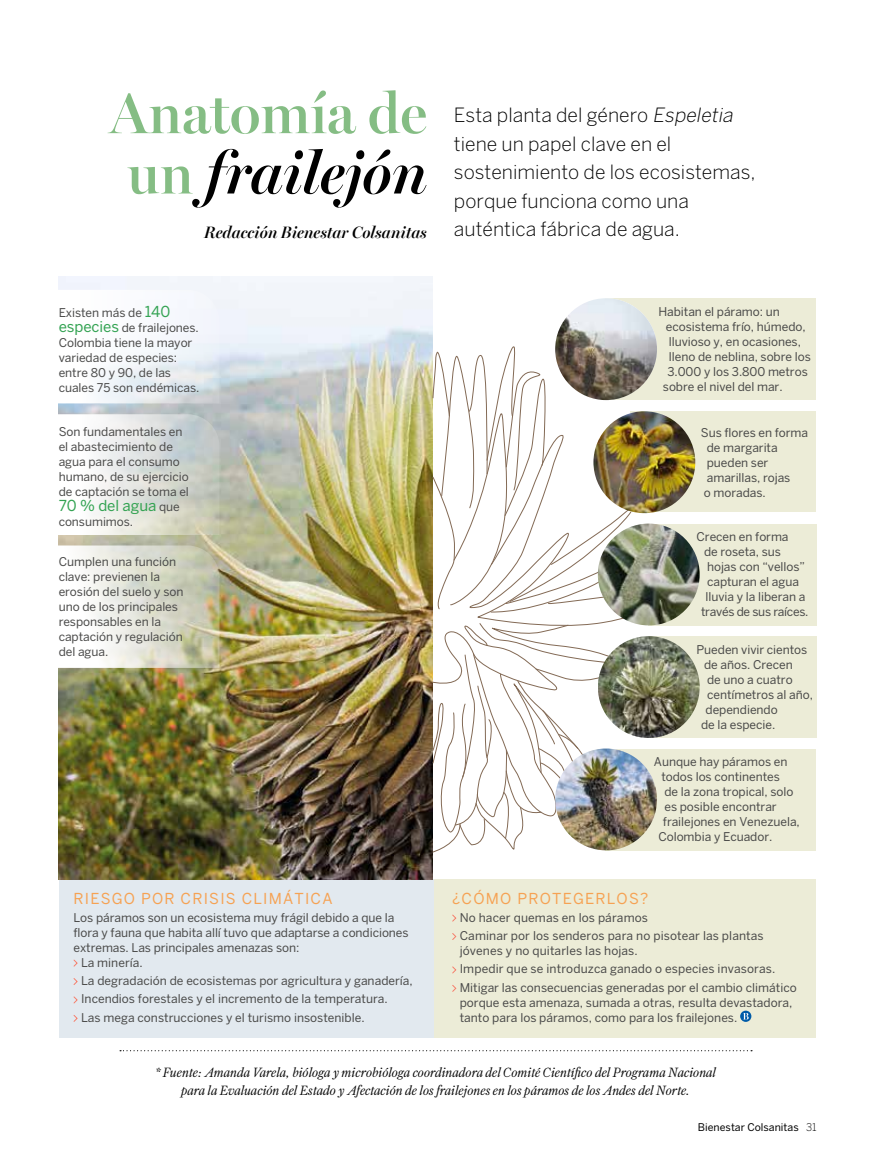
<style>
.page{position:relative;width:872px;height:1170px;background:#fff}
.page>*{position:absolute;margin:0;border:0;box-sizing:border-box;transform-origin:0 0}
.t1{font:italic 600 60px "Miller Banner";color:#000}
.t2{font:600 57.45px "Miller Banner";color:#85bd84}
.t3{font:300 19.5px/28.5px "Benton Sans";color:#000}
.t4{font:italic 600 16.5px "Miller Banner";color:#000}
.t5{font:15px "Benton Sans";letter-spacing:.08em;color:#f6a253}
.t6{font:15px "Benton Sans";letter-spacing:-.005em;color:#34a353}
.t7{font:italic 300 13.5px/18px "Farnham Display";color:#000;text-align:center}
.t8{font:12px/15px "Benton Sans";letter-spacing:-.005em;color:#4a4a49}
.t9{font:12px "Benton Sans";letter-spacing:-.025em;color:#4a4a49}
.t10{font:10.5px "Benton Sans";color:#000}
.s1{font-style:normal;font-size:57.45px;color:#85bd84}
.s2{font-style:italic}
.s3{font-size:15px;color:#34a353}
.s4{font-size:12px;color:#4a4a49}
.s5{font-weight:300}
</style>
<div class="page">
<div style="left:59px;top:878px;width:381px;height:159px;background:#e2e9ef"></div>
<img style="left:59px;top:277px;width:374px;height:601px">
<svg style="left:120px;top:1050px;width:632px;height:1px"></svg>
<svg style="left:477px;top:511px;width:219px;height:115px"></svg>
<svg style="left:432px;top:344px;width:227px;height:268px"></svg>
<svg style="left:432px;top:622px;width:241px;height:230px"></svg>
<div style="left:434px;top:878px;width:382px;height:159px;background:#ececd7"></div>
<svg style="left:59px;top:290px;width:160px;height:113px"></svg>
<svg style="left:58px;top:545px;width:161px;height:123px"></svg>
<svg style="left:58px;top:414px;width:161px;height:121px"></svg>
<div style="left:648px;top:524px;width:168px;height:101px;background:#ececd7"></div>
<div style="left:648px;top:636px;width:168px;height:102px;background:#ececd7"></div>
<div style="left:605px;top:749px;width:211px;height:101px;background:#ececd7"></div>
<div style="left:605px;top:299px;width:211px;height:101px;background:#ececd7"></div>
<svg style="left:452px;top:914px;width:5px;height:8px"></svg>
<svg style="left:452px;top:933px;width:5px;height:7px"></svg>
<svg style="left:452px;top:966px;width:5px;height:8px"></svg>
<svg style="left:452px;top:985px;width:5px;height:7px"></svg>
<svg style="left:740px;top:1010px;width:11px;height:11px"></svg>
<svg style="left:743px;top:1012px;width:5px;height:7px"></svg>
<svg style="left:73px;top:959px;width:5px;height:8px"></svg>
<svg style="left:73px;top:978px;width:5px;height:7px"></svg>
<svg style="left:73px;top:996px;width:5px;height:8px"></svg>
<svg style="left:73px;top:1015px;width:5px;height:7px"></svg>
<img style="left:598px;top:523px;width:101px;height:102px;border-radius:51px">
<img style="left:598px;top:636px;width:101px;height:102px">
<img style="left:555px;top:748px;width:102px;height:102px;border-radius:51px">
<img style="left:555px;top:298px;width:102px;height:102px;border-radius:51px">
<div style="left:630px;top:411px;width:185px;height:100px;background:#ececd7"></div>
<img style="left:593px;top:411px;width:102px;height:102px;border-radius:50px">
<h2 class="t2" style="left:109px;top:79px;width:319px">Anatomía de</h2>
<h1 class="t1" style="left:127px;top:137px;width:301px"><span class="s1">un</span> frailejón</h1>
<h3 class="t3" style="left:454px;top:101px;width:303px">Esta planta del género <span class="s2">Espeletia </span>tiene un papel clave en el sostenimiento de los ecosistemas, porque funciona como una</h3>
<h3 class="t4" style="left:204px;top:223px;width:224px">Redacción Bienestar Colsanitas</h3>
<h3 class="t3" style="left:454px;top:215px;width:227px">auténtica fábrica de agua.</h3>
<p class="t8" style="left:59px;top:305px;width:142px">Existen más de <span class="s3">140 especies</span> de frailejones.<br>Colombia tiene la mayor variedad de especies: entre 80 y 90, de las cuales 75 son endémicas.</p>
<p class="t8" style="left:59px;top:423px;width:132px">Son fundamentales en el abastecimiento de agua para el consumo humano, de su ejercicio de captación se toma el</p>
<p class="t6" style="left:59px;top:496px;width:123px">70 % del agua <span class="s4">que</span></p>
<p class="t8" style="left:59px;top:513px;width:76px">consumimos.</p>
<p class="t8" style="left:59px;top:554px;width:126px">Cumplen una función clave: previenen la erosión del suelo y son uno de los principales responsables en la captación y regulación del agua.</p>
<p class="t5" style="left:74px;top:889px;width:260px">RIESGO POR CRISIS CLIMÁTICA</p>
<p class="t8" style="left:74px;top:909px;width:322px">Los páramos son un ecosistema muy frágil debido a que la</p>
<p class="t8" style="left:74px;top:924px;width:336px">flora y fauna que habita allí tuvo que adaptarse a condiciones</p>
<p class="t8" style="left:74px;top:939px;width:227px">extremas. Las principales amenazas son:</p>
<p class="t8" style="left:81px;top:954px;width:63px">La minería.</p>
<p class="t8" style="left:81px;top:971px;width:333px;line-height:18.5px">La degradación de ecosistemas por agricultura y ganadería,<br>Incendios forestales y el incremento de la temperatura.<br>Las mega construcciones y el turismo insostenible.</p>
<p class="t8" style="left:658px;top:303px;width:123px">Habitan el páramo: un</p>
<p class="t8" style="left:666px;top:318px;width:141px">ecosistema frío, húmedo,</p>
<p class="t8" style="left:669px;top:333px;width:133px">lluvioso y, en ocasiones,</p>
<p class="t8" style="left:669px;top:348px;width:143px">lleno de neblina, sobre los</p>
<p class="t8" style="left:667px;top:363px;width:142px">3.000 y los 3.800 metros</p>
<p class="t8" style="left:663px;top:378px;width:121px">sobre el nivel del mar.</p>
<p class="t8" style="left:701px;top:425px;width:109px">Sus flores en forma de margarita pueden ser amarillas, rojas<br>o moradas.</p>
<p class="t8" style="left:696px;top:529px;width:94px">Crecen en forma</p>
<p class="t8" style="left:704px;top:544px;width:78px">de roseta, sus</p>
<p class="t8" style="left:707px;top:559px;width:100px">hojas con “vellos”</p>
<p class="t8" style="left:707px;top:574px;width:93px">capturan el agua</p>
<p class="t8" style="left:705px;top:589px;width:101px">lluvia y la liberan a</p>
<p class="t9" style="left:701px;top:604px;width:109px">través de sus raíces.</p>
<p class="t8" style="left:696px;top:641px;width:112px">Pueden vivir cientos</p>
<p class="t8" style="left:704px;top:656px;width:90px">de años. Crecen</p>
<p class="t8" style="left:707px;top:671px;width:87px">de uno a cuatro</p>
<p class="t8" style="left:707px;top:686px;width:107px">centímetros al año,</p>
<p class="t8" style="left:705px;top:701px;width:74px">dependiendo</p>
<p class="t8" style="left:701px;top:716px;width:76px">de la especie.</p>
<p class="t8" style="left:654px;top:753px;width:135px">Aunque hay páramos en</p>
<p class="t8" style="left:661px;top:768px;width:120px">todos los continentes</p>
<p class="t8" style="left:664px;top:783px;width:131px">de la zona tropical, solo</p>
<p class="t8" style="left:664px;top:798px;width:114px">es posible encontrar</p>
<p class="t8" style="left:663px;top:813px;width:138px">frailejones en Venezuela,</p>
<p class="t8" style="left:658px;top:828px;width:115px">Colombia y Ecuador.</p>
<p class="t5" style="left:452px;top:889px;width:198px">¿CÓMO PROTEGERLOS?</p>
<p class="t8" style="left:460px;top:907px;width:305px;line-height:18.5px">No hacer quemas en los páramos<br>Caminar por los senderos para no pisotear las plantas</p>
<p class="t8" style="left:460px;top:941px;width:338px;line-height:18.5px">jóvenes y no quitarles las hojas.<br>Impedir que se introduzca ganado o especies invasoras.<br>Mitigar las consecuencias generadas por el cambio climático</p>
<p class="t8" style="left:460px;top:994px;width:334px">porque esta amenaza, sumada a otras, resulta devastadora, tanto para los páramos, como para los frailejones.</p>
<p class="t7" style="left:155px;top:1062px;width:562px">* Fuente: Amanda Varela, bióloga y microbióloga coordinadora del Comité Científico del Programa Nacional para la Evaluación del Estado y Afectación de los frailejones en los páramos de los Andes del Norte.</p>
<p class="t10" style="left:698px;top:1120px;width:120px">Bienestar Colsanitas <span class="s5">31</span></p>
</div>
